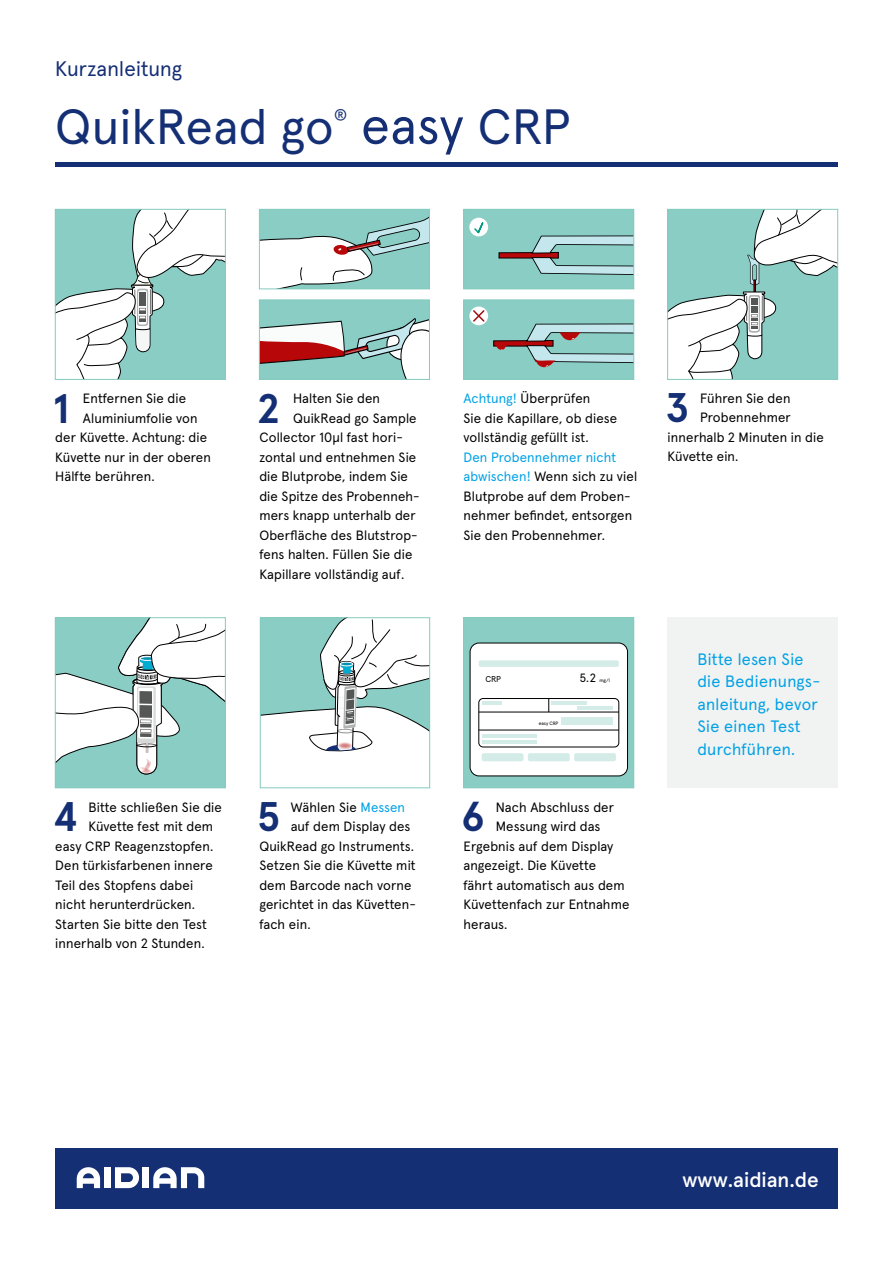
<style>
.page{position:relative;width:893px;height:1263px;background:#fff}
.page>*{position:absolute;margin:0;border:0;box-sizing:border-box;transform-origin:0 0}
.t1{font:52.5px "Apercu Pro";color:#152f75}
.t2{font:49.5px "Apercu Pro";letter-spacing:.01em;color:#152f75}
.t3{font:700 41.4px "Apercu Pro";color:#152f75}
.t4{font:21px "Apercu Pro";letter-spacing:.01em;color:#152f75}
.t5{font:500 21px "Apercu Pro";color:#fff}
.t6{font:16.5px/22.5px "Apercu Pro";letter-spacing:.02em;color:#00a1e5}
.t7{font:14.85px "Apercu Pro";color:#152f75}
.t8{font:13.5px/19.5px "Apercu Pro";letter-spacing:.01em;color:#000}
.t9{font:12px "Apercu";color:#000}
.t10{font:8.4px "Apercu";color:#000}
.t11{font:4.8px "Apercu";letter-spacing:-.01em;color:#000}
.s1{font-size:49.5px}
.s2{color:#00a1e5}
</style>
<div class="page">
<svg style="left:57px;top:211px;width:167px;height:167px"></svg>
<div style="left:55px;top:209px;width:171px;height:171px;border:1px solid #85cbbe"></div>
<svg style="left:261px;top:211px;width:167px;height:76px"></svg>
<div style="left:259px;top:209px;width:171px;height:80px;border:1px solid #85cbbe"></div>
<div style="left:464px;top:209px;width:170px;height:80px;background:#8acdc4"></div>
<svg style="left:498px;top:235px;width:134px;height:40px"></svg>
<div style="left:463px;top:209px;width:171px;height:80px;border:1px solid #85cbbe"></div>
<div style="left:259px;top:300px;width:170px;height:79px;background:#8acdc4"></div>
<svg style="left:261px;top:318px;width:167px;height:60px"></svg>
<div style="left:259px;top:300px;width:171px;height:80px;border:1px solid #85cbbe"></div>
<div style="left:464px;top:300px;width:170px;height:79px;background:#8acdc4"></div>
<svg style="left:493px;top:323px;width:139px;height:45px"></svg>
<div style="left:463px;top:300px;width:171px;height:80px;border:1px solid #85cbbe"></div>
<svg style="left:669px;top:211px;width:167px;height:167px"></svg>
<div style="left:667px;top:209px;width:171px;height:171px;border:1px solid #85cbbe"></div>
<div style="left:55px;top:618px;width:170px;height:170px;background:#8acdc4"></div>
<svg style="left:57px;top:619px;width:167px;height:156px"></svg>
<div style="left:55px;top:617px;width:171px;height:171px;border:1px solid #85cbbe"></div>
<svg style="left:262px;top:619px;width:166px;height:133px"></svg>
<div style="left:260px;top:617px;width:170px;height:171px;border:1px solid #85cbbe"></div>
<div style="left:464px;top:618px;width:170px;height:170px;background:#8acdc4"></div>
<div style="left:470px;top:643px;width:157px;height:133px;background:#fff;border-radius:9px"></div>
<div style="left:470px;top:642px;width:158px;height:134px;border:1px solid #000;border-radius:9px"></div>
<div style="left:479px;top:660px;width:140px;height:7px;background:#d3ece7;border-radius:2px"></div>
<div style="left:478px;top:698px;width:141px;height:49px;border:1px solid #000;border-radius:4px"></div>
<div style="left:482px;top:753px;width:41px;height:8px;background:#d3ece7;border-radius:2px"></div>
<div style="left:528px;top:753px;width:42px;height:8px;background:#d3ece7;border-radius:2px"></div>
<div style="left:574px;top:753px;width:42px;height:8px;background:#d3ece7;border-radius:2px"></div>
<hr style="left:479px;top:712px;width:140px;height:1px;background:#000">
<hr style="left:479px;top:730px;width:140px;height:1px;background:#000">
<svg style="left:548px;top:698px;width:1px;height:14px"></svg>
<hr style="left:482px;top:701px;width:20px;height:3px;background:#d3ece7">
<hr style="left:482px;top:734px;width:55px;height:3px;background:#d3ece7">
<hr style="left:482px;top:740px;width:55px;height:3px;background:#d3ece7">
<hr style="left:551px;top:701px;width:36px;height:3px;background:#d3ece7">
<hr style="left:577px;top:706px;width:36px;height:3px;background:#d3ece7">
<hr style="left:561px;top:722px;width:52px;height:3px;background:#d3ece7">
<hr style="left:561px;top:717px;width:52px;height:3px;background:#d3ece7">
<div style="left:463px;top:617px;width:171px;height:171px;border:1px solid #85cbbe"></div>
<svg style="left:469px;top:307px;width:19px;height:18px"></svg>
<div style="left:469px;top:218px;width:19px;height:18px;background:#fff;border-radius:50%"></div>
<svg style="left:472px;top:309px;width:14px;height:14px"></svg>
<svg style="left:473px;top:222px;width:12px;height:13px"></svg>
<hr style="left:55px;top:162px;width:783px;height:4px;background:#152f75">
<div style="left:55px;top:1148px;width:783px;height:60px;background:#152f75"></div>
<svg style="left:115px;top:1167px;width:24px;height:21px"></svg>
<div style="left:104px;top:1167px;width:7px;height:21px;background:#fff"></div>
<div style="left:143px;top:1167px;width:6px;height:21px;background:#fff"></div>
<svg style="left:77px;top:1167px;width:23px;height:21px"></svg>
<svg style="left:153px;top:1167px;width:51px;height:21px"></svg>
<div style="left:668px;top:617px;width:170px;height:171px;background:#f1f2f2"></div>
<h3 class="t4" style="left:55px;top:53px;width:128px">Kurzanleitung</h3>
<h2 class="t2" style="left:55px;top:88px;width:280px">QuikRead go</h2>
<p class="t7" style="left:334px;top:104px;width:15px">®</p>
<h1 class="t1" style="left:361px;top:85px;width:211px">easy <span class="s1">CRP</span></h1>
<h3 class="t3" style="left:53px;top:376px;width:17px">1</h3>
<p class="t8" style="left:83px;top:388px;width:105px">Entfernen Sie die</p>
<p class="t8" style="left:83px;top:407px;width:116px">Aluminiumfolie von</p>
<p class="t8" style="left:55px;top:427px;width:153px">der Küvette. Achtung: die</p>
<p class="t8" style="left:55px;top:446px;width:157px">Küvette nur in der oberen</p>
<p class="t8" style="left:55px;top:466px;width:101px">Hälfte berühren.</p>
<h3 class="t3" style="left:258px;top:376px;width:23px">2</h3>
<p class="t8" style="left:293px;top:388px;width:88px">Halten Sie den</p>
<p class="t8" style="left:293px;top:407px;width:125px">QuikRead go Sample</p>
<p class="t8" style="left:259px;top:427px;width:145px">Collector 10µl fast hori-</p>
<p class="t8" style="left:259px;top:446px;width:158px">zontal und entnehmen Sie</p>
<p class="t8" style="left:259px;top:466px;width:150px">die Blutprobe, indem Sie</p>
<p class="t8" style="left:259px;top:485px;width:162px">die Spitze des Probenneh-</p>
<p class="t8" style="left:259px;top:505px;width:158px">mers knapp unterhalb der</p>
<p class="t8" style="left:259px;top:524px;width:160px">Oberfläche des Blutstrop-</p>
<p class="t8" style="left:259px;top:544px;width:155px">fens halten. Füllen Sie die</p>
<p class="t8" style="left:259px;top:563px;width:146px">Kapillare vollständig auf.</p>
<h3 class="t3" style="left:54px;top:784px;width:25px">4</h3>
<p class="t8" style="left:88px;top:796px;width:135px">Bitte schließen Sie die</p>
<p class="t8" style="left:88px;top:816px;width:126px">Küvette fest mit dem</p>
<p class="t8" style="left:55px;top:835px;width:160px">easy CRP Reagenzstopfen.</p>
<p class="t8" style="left:55px;top:855px;width:159px">Den türkisfarbenen innere</p>
<p class="t8" style="left:55px;top:874px;width:139px">Teil des Stopfens dabei</p>
<p class="t8" style="left:55px;top:894px;width:141px">nicht herunterdrücken.</p>
<p class="t8" style="left:55px;top:913px;width:153px">Starten Sie bitte den Test</p>
<p class="t8" style="left:55px;top:933px;width:151px">innerhalb von 2 Stunden.</p>
<h3 class="t3" style="left:258px;top:784px;width:23px">5</h3>
<p class="t8" style="left:291px;top:796px;width:116px">Wählen Sie <span class="s2">Messen</span></p>
<p class="t8" style="left:291px;top:816px;width:121px">auf dem Display des</p>
<p class="t8" style="left:259px;top:835px;width:156px">QuikRead go Instruments.</p>
<p class="t8" style="left:259px;top:855px;width:158px">Setzen Sie die Küvette mit</p>
<p class="t8" style="left:259px;top:874px;width:154px">dem Barcode nach vorne</p>
<p class="t8" style="left:259px;top:894px;width:158px">gerichtet in das Küvetten-</p>
<p class="t8" style="left:259px;top:913px;width:53px">fach ein.</p>
<p class="t8" style="left:463px;top:388px;width:155px"><span class="s2">Achtung!</span> Überprüfen<br>Sie die Kapillare, ob diese vollständig gefüllt ist.</p>
<p class="t8" style="left:463px;top:446px;width:175px"><span class="s2">Den Probennehmer nicht abwischen!</span> Wenn sich zu viel<br>Blutprobe auf dem Proben&shy;nehmer befindet, entsorgen<br>Sie den Probennehmer.</p>
<h3 class="t3" style="left:666px;top:376px;width:24px">3</h3>
<p class="t8" style="left:700px;top:387px;width:92px">Führen Sie den</p>
<p class="t8" style="left:700px;top:407px;width:92px">Probennehmer</p>
<p class="t8" style="left:668px;top:426px;width:158px">innerhalb 2 Minuten in die</p>
<p class="t8" style="left:668px;top:446px;width:72px">Küvette ein.</p>
<p class="t10" style="left:485px;top:674px;width:17px">CRP</p>
<p class="t9" style="left:579px;top:671px;width:18px">5.2</p>
<p class="t11" style="left:599px;top:677px;width:12px">mg/l</p>
<p class="t11" style="left:539px;top:720px;width:21px">easy CRP</p>
<h3 class="t3" style="left:462px;top:784px;width:24px">6</h3>
<p class="t8" style="left:496px;top:796px;width:120px">Nach Abschluss der</p>
<p class="t8" style="left:496px;top:816px;width:106px">Messung wird das</p>
<p class="t8" style="left:463px;top:835px;width:151px">Ergebnis auf dem Display</p>
<p class="t8" style="left:463px;top:855px;width:134px">angezeigt. Die Küvette</p>
<p class="t8" style="left:463px;top:874px;width:163px">fährt automatisch aus dem</p>
<p class="t8" style="left:463px;top:894px;width:167px">Küvettenfach zur Entnahme</p>
<p class="t8" style="left:463px;top:913px;width:46px">heraus.</p>
<p class="t6" style="left:697px;top:646px;width:122px">Bitte lesen Sie die Bedienungs&shy;anleitung, bevor<br>Sie einen Test durchführen.</p>
<h3 class="t5" style="left:682px;top:1163px;width:138px">www.aidian.de</h3>
</div>
